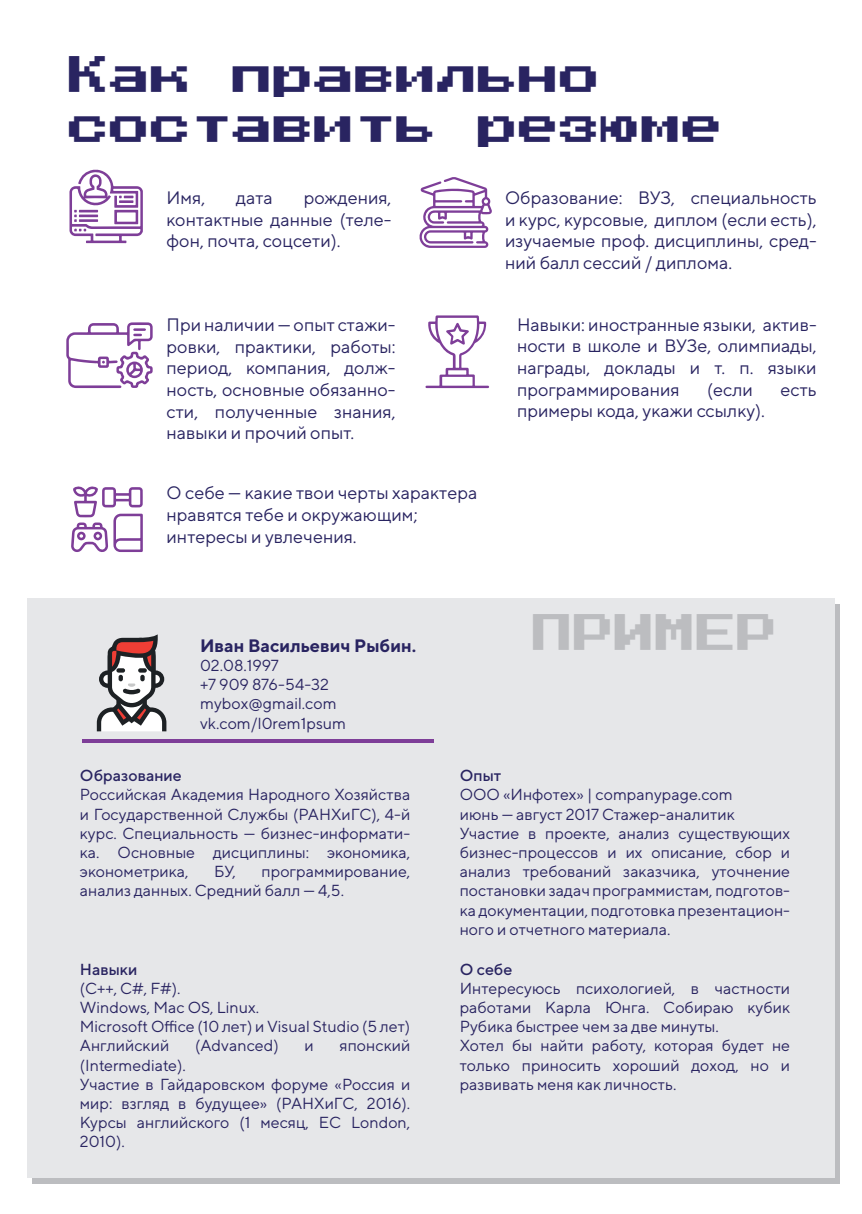
<style>
.page{position:relative;width:862px;height:1214px;background:#fff}
.page>*{position:absolute;margin:0;border:0;box-sizing:border-box;transform-origin:0 0}
.t1{font:40.8px/49px "Press Start 2 P";color:#292461}
.t2{font:40.8px "Press Start 2 P";color:#bcbdc0}
.t3{font:18px/21.6px "TT Norms";color:#292461;text-align:justify}
.t4{font:700 18px "TT Norms";color:#292461}
.t5{font:16px/19.2px "TT Norms";color:#292461}
.t6{font:500 16px "TT Norms";color:#292461}
</style>
<div class="page">
<svg style="left:66px;top:322px;width:87px;height:66px"></svg>
<svg style="left:419px;top:177px;width:73px;height:71px"></svg>
<svg style="left:69px;top:170px;width:74px;height:73px"></svg>
<svg style="left:425px;top:315px;width:64px;height:73px"></svg>
<svg style="left:71px;top:486px;width:72px;height:66px"></svg>
<div style="left:27px;top:598px;width:807px;height:579px;background:#e6e7e9"></div>
<hr style="left:82px;top:739px;width:352px;height:4px;background:#7e3e98">
<svg style="left:97px;top:634px;width:69px;height:97px"></svg>
<h1 class="t1" style="left:69px;top:60px;width:656px">Как правильно составить резюме</h1>
<p class="t3" style="left:166px;top:187px;width:226px;text-indent:137px">рождения, контактные данные (теле&shy;фон, почта, соцсети).</p>
<p class="t3" style="left:505px;top:187px;width:313px">Образование: ВУЗ, специальность и курс, курсовые, диплом (если есть), изучаемые проф. дисциплины, сред&shy;ний балл сессий / диплома.</p>
<p class="t3" style="left:166px;top:187px;width:40px">Имя,</p>
<p class="t3" style="left:236px;top:187px;width:38px">дата</p>
<p class="t3" style="left:166px;top:313px;width:231px">При наличии — опыт стажи&shy;ровки, практики, работы: период, компания, долж&shy;ность, основные обязанно&shy;сти, полученные знания, навыки и прочий опыт.</p>
<p class="t3" style="left:517px;top:313px;width:301px">Навыки: иностранные языки, актив&shy;ности в школе и ВУЗе, олимпиады, награды, доклады и т. п. языки программирования</p>
<p class="t3" style="left:707px;top:378px;width:47px">(если</p>
<p class="t3" style="left:780px;top:378px;width:38px">есть</p>
<p class="t3" style="left:517px;top:400px;width:249px">примеры кода, укажи ссылку).</p>
<p class="t3" style="left:166px;top:482px;width:312px;text-align:left">О себе — какие твои черты характера нравятся тебе и окружающим; интересы и увлечения.</p>
<p class="t4" style="left:200px;top:634px;width:218px">Иван Васильевич Рыбин.</p>
<p class="t5" style="left:200px;top:655px;width:148px">02.08.1997<br>+7 909 876-54-32 mybox@gmail.com vk.com/l0rem1psum</p>
<h1 class="t2" style="left:533px;top:614px;width:247px">ПРИМЕР</h1>
<p class="t6" style="left:80px;top:765px;width:103px">Образование</p>
<p class="t5" style="left:80px;top:784px;width:332px;text-align:justify">Российская Академия Народного Хозяйства и Государственной Службы (РАНХиГС), 4-й курс. Специальность — бизнес-информати&shy;ка. Основные дисциплины: экономика, эконометрика,</p>
<p class="t5" style="left:214px;top:861px;width:23px">БУ,</p>
<p class="t5" style="left:80px;top:861px;width:332px;text-indent:182px">программирование, анализ данных. Средний балл — 4,5.</p>
<p class="t6" style="left:80px;top:958px;width:59px">Навыки</p>
<p class="t5" style="left:80px;top:978px;width:332px">(C++, C#, F#).<br>Windows, Mac OS, Linux.<br>Microsoft Office (10 лет) и Visual Studio (5 лет)<br>Английский</p>
<p class="t5" style="left:195px;top:1035px;width:85px">(Advanced)</p>
<p class="t5" style="left:304px;top:1035px;width:11px">и</p>
<p class="t5" style="left:339px;top:1035px;width:72px">японский</p>
<p class="t5" style="left:80px;top:1054px;width:332px">(Intermediate).<br>Участие в Гайдаровском форуме «Россия и мир: взгляд в будущее» (РАНХиГС, 2016).<br>Курсы английского (1 месяц, EC London,<br>2010).</p>
<p class="t6" style="left:460px;top:765px;width:43px">Опыт</p>
<p class="t5" style="left:460px;top:784px;width:332px">ООО «Инфотех» | companypage.com<br>июнь — август 2017 Стажер-аналитик Участие в проекте, анализ существующих бизнес-процессов и их описание, сбор и анализ требований заказчика, уточнение постановки задач программистам, подготов&shy;ка документации, подготовка презентацион&shy;ного и отчетного материала.</p>
<p class="t6" style="left:460px;top:958px;width:54px">О себе</p>
<p class="t5" style="left:460px;top:978px;width:332px">Интересуюсь психологией, в частности работами Карла Юнга. Собираю кубик Рубика быстрее чем за две минуты.<br>Хотел бы найти работу, которая будет не только приносить хороший доход, но и развивать меня как личность.</p>
</div>
